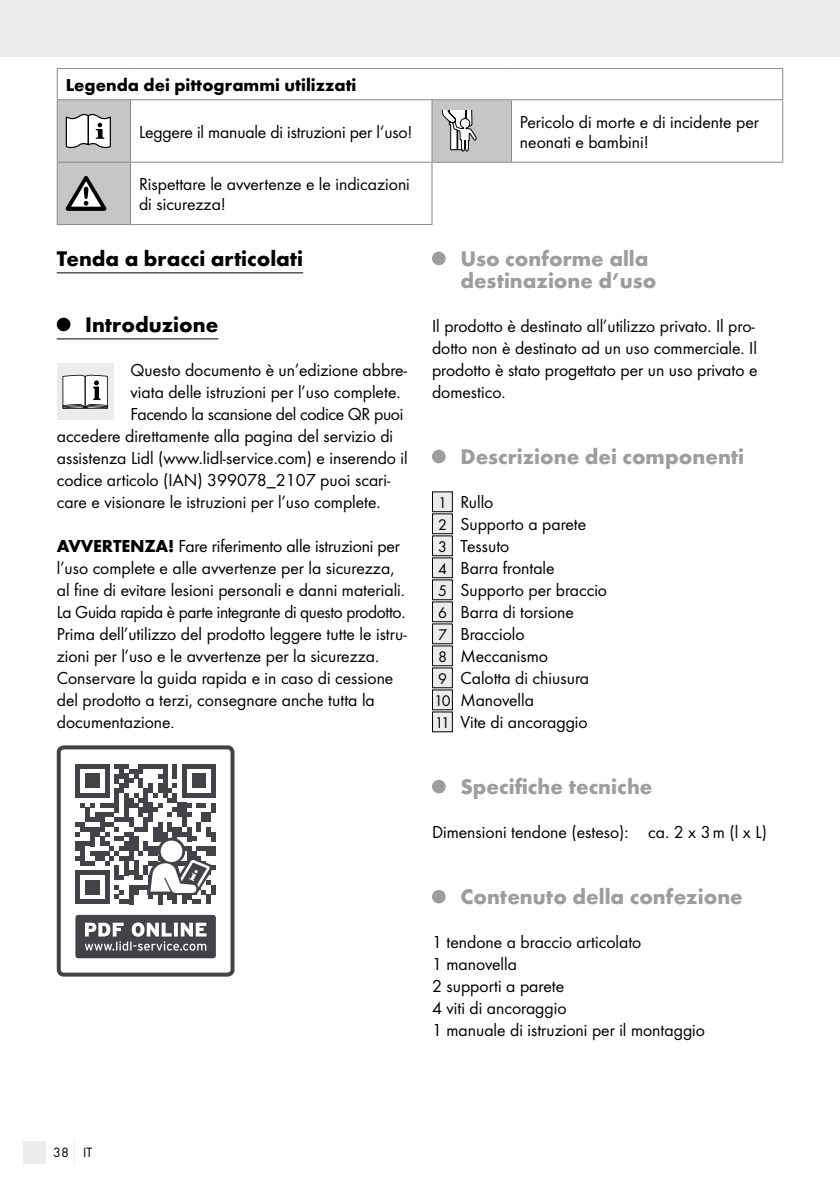
<style>
.page{position:relative;width:840px;height:1191px;background:#fff}
.page>*{position:absolute;margin:0;border:0;box-sizing:border-box;transform-origin:0 0}
.t1{font:700 22px/22px "Futura";color:#9c9d9d}
.t2{font:700 22px "Futura";color:#000}
.t3{font:18px/22px "Futura Boo";color:#000}
.t4{font:18px "Futura Boo";letter-spacing:-.02em;color:#000}
.t5{font:700 18px "Futura";color:#000}
.t6{font:14px "Futura Boo";color:#000}
.s1{font-family:"Futura";font-weight:700}
.s2{font-size:16px}
</style>
<div class="page">
<div style="left:0;top:0;width:839px;height:57px;background:#ececec"></div>
<div style="left:23px;top:1140px;width:22px;height:23px;background:#ececec"></div>
<svg style="left:74px;top:1141px;width:1px;height:22px"></svg>
<svg style="left:58px;top:100px;width:452px;height:124px"></svg>
<hr style="left:57px;top:69px;width:1px;height:30px;background:#878888">
<hr style="left:57px;top:68px;width:73px;height:1px;background:#878888">
<hr style="left:130px;top:68px;width:302px;height:1px;background:#878888">
<hr style="left:432px;top:68px;width:79px;height:1px;background:#878888">
<hr style="left:511px;top:68px;width:271px;height:1px;background:#878888">
<hr style="left:781px;top:69px;width:1px;height:30px;background:#878888">
<hr style="left:57px;top:100px;width:1px;height:62px;background:#878888">
<hr style="left:57px;top:99px;width:73px;height:1px;background:#878888">
<hr style="left:130px;top:100px;width:1px;height:62px;background:#878888">
<hr style="left:130px;top:99px;width:302px;height:1px;background:#878888">
<hr style="left:431px;top:100px;width:1px;height:62px;background:#878888">
<hr style="left:57px;top:162px;width:73px;height:1px;background:#878888">
<hr style="left:130px;top:163px;width:1px;height:61px;background:#878888">
<hr style="left:130px;top:162px;width:302px;height:1px;background:#878888">
<hr style="left:431px;top:163px;width:1px;height:61px;background:#878888">
<hr style="left:57px;top:163px;width:1px;height:61px;background:#878888">
<hr style="left:432px;top:99px;width:79px;height:1px;background:#878888">
<hr style="left:432px;top:162px;width:79px;height:1px;background:#878888">
<hr style="left:57px;top:224px;width:73px;height:1px;background:#878888">
<hr style="left:510px;top:100px;width:1px;height:62px;background:#878888">
<hr style="left:511px;top:99px;width:271px;height:1px;background:#878888">
<hr style="left:511px;top:162px;width:271px;height:1px;background:#878888">
<hr style="left:130px;top:224px;width:302px;height:1px;background:#878888">
<hr style="left:781px;top:100px;width:1px;height:62px;background:#878888">
<svg style="left:65px;top:111px;width:46px;height:39px"></svg>
<svg style="left:440px;top:110px;width:36px;height:41px"></svg>
<svg style="left:66px;top:176px;width:40px;height:35px"></svg>
<hr style="left:57px;top:272px;width:246px;height:1px;background:#000">
<hr style="left:57px;top:338px;width:161px;height:1px;background:#000">
<div style="left:57px;top:318px;width:13px;height:13px;background:#000;border-radius:50%"></div>
<div style="left:57px;top:363px;width:56px;height:57px;background:#ececec"></div>
<svg style="left:62px;top:375px;width:46px;height:34px;background:#c6c6c6"></svg>
<div style="left:57px;top:745px;width:177px;height:231px;border:4px solid #454247;border-radius:5px"></div>
<div style="left:75px;top:915px;width:141px;height:43px;background:#454247;border-radius:3px"></div>
<svg style="left:85px;top:922px;width:121px;height:28px"></svg>
<svg style="left:75px;top:764px;width:141px;height:140px"></svg>
<div style="left:432px;top:252px;width:13px;height:13px;background:#9c9d9d;border-radius:50%"></div>
<div style="left:432px;top:450px;width:13px;height:13px;background:#9c9d9d;border-radius:50%"></div>
<div style="left:432px;top:492px;width:20px;height:20px;background:#ececec"></div>
<div style="left:432px;top:491px;width:20px;height:21px;border:1px solid #000"></div>
<div style="left:432px;top:514px;width:20px;height:20px;background:#ececec"></div>
<div style="left:432px;top:513px;width:20px;height:21px;border:1px solid #000"></div>
<div style="left:432px;top:536px;width:20px;height:20px;background:#ececec"></div>
<div style="left:432px;top:535px;width:20px;height:21px;border:1px solid #000"></div>
<div style="left:432px;top:558px;width:20px;height:20px;background:#ececec"></div>
<div style="left:432px;top:557px;width:20px;height:21px;border:1px solid #000"></div>
<div style="left:432px;top:580px;width:20px;height:20px;background:#ececec"></div>
<div style="left:432px;top:602px;width:20px;height:20px;background:#ececec"></div>
<div style="left:432px;top:624px;width:20px;height:20px;background:#ececec"></div>
<div style="left:432px;top:646px;width:20px;height:20px;background:#ececec"></div>
<div style="left:432px;top:668px;width:20px;height:20px;background:#ececec"></div>
<div style="left:432px;top:690px;width:20px;height:20px;background:#ececec"></div>
<div style="left:432px;top:712px;width:20px;height:20px;background:#ececec"></div>
<div style="left:432px;top:780px;width:13px;height:13px;background:#9c9d9d;border-radius:50%"></div>
<div style="left:432px;top:890px;width:13px;height:13px;background:#9c9d9d;border-radius:50%"></div>
<p class="t5" style="left:66px;top:74px;width:292px">Legenda dei pittogrammi utilizzati</p>
<p class="t3" style="left:139px;top:121px;width:275px">Leggere il manuale di istruzioni per l‘uso!</p>
<p class="t3" style="left:519px;top:112px;width:240px;line-height:20px">Pericolo di morte e di incidente per neonati e bambini!</p>
<p class="t3" style="left:139px;top:174px;width:272px;line-height:20px">Rispettare le avvertenze e le indicazioni di sicurezza!</p>
<p class="t2" style="left:57px;top:245px;width:248px">Tenda a bracci articolati</p>
<p class="t1" style="left:460px;top:247px;width:197px">Uso conforme alla destinazione d’uso</p>
<p class="t3" style="left:432px;top:315px;width:327px">Il prodotto è destinato all’utilizzo privato. Il pro&shy;dotto non è destinato ad un uso commerciale. Il prodotto è stato progettato per un uso privato e domestico.</p>
<p class="t2" style="left:85px;top:311px;width:135px">Introduzione</p>
<p class="t3" style="left:130px;top:359px;width:278px">Questo documento è un’edizione abbre-</p>
<p class="t3" style="left:130px;top:381px;width:271px">viata delle istruzioni per l’uso complete.</p>
<p class="t4" style="left:130px;top:403px;width:274px">Facendo la scansione del codice QR puoi</p>
<p class="t3" style="left:57px;top:425px;width:338px">accedere direttamente alla pagina del servizio di</p>
<p class="t3" style="left:57px;top:447px;width:352px">assistenza Lidl (www.lidl-service.com) e inserendo il</p>
<p class="t3" style="left:57px;top:469px;width:335px">codice articolo (IAN) 399078_2107 puoi scari-</p>
<p class="t3" style="left:57px;top:491px;width:325px">care e visionare le istruzioni per l’uso complete.</p>
<p class="t3" style="left:57px;top:535px;width:351px"><span class="s1">AVVERTENZA!</span> Fare riferimento alle istruzioni per l’uso complete e alle avvertenze per la sicurezza, al fine di evitare lesioni personali e danni materiali.<br>La Guida rapida è parte integrante di questo prodotto.<br>Prima dell’utilizzo del prodotto leggere tutte le istru&shy;zioni per l’uso e le avvertenze per la sicurezza.<br>Conservare la guida rapida e in caso di cessione del prodotto a terzi, consegnare anche tutta la documentazione.</p>
<p class="t1" style="left:460px;top:445px;width:285px">Descrizione dei componenti</p>
<p class="t3" style="left:434px;top:491px;width:174px"><span class="s2">1</span> Rullo<br><span class="s2">2</span> Supporto a parete<br><span class="s2">3</span> Tessuto<br><span class="s2">4</span> Barra frontale<br><span class="s2">5</span> Supporto per braccio<br><span class="s2">6</span> Barra di torsione<br><span class="s2">7</span> Bracciolo<br><span class="s2">8</span> Meccanismo<br><span class="s2">9</span> Calotta di chiusura<br><span class="s2">10</span> Manovella<br><span class="s2">11</span> Vite di ancoraggio</p>
<p class="t1" style="left:460px;top:775px;width:193px">Specifiche tecniche</p>
<p class="t3" style="left:432px;top:821px;width:336px">Dimensioni tendone (esteso): ca. 2 x 3m (l x L)</p>
<p class="t6" style="left:53px;top:1144px;width:41px">38 IT</p>
<p class="t1" style="left:460px;top:885px;width:284px">Contenuto della confezione</p>
<p class="t3" style="left:432px;top:931px;width:274px">1 tendone a braccio articolato<br>1 manovella<br>2 supporti a parete<br>4 viti di ancoraggio<br>1 manuale di istruzioni per il montaggio</p>
</div>
